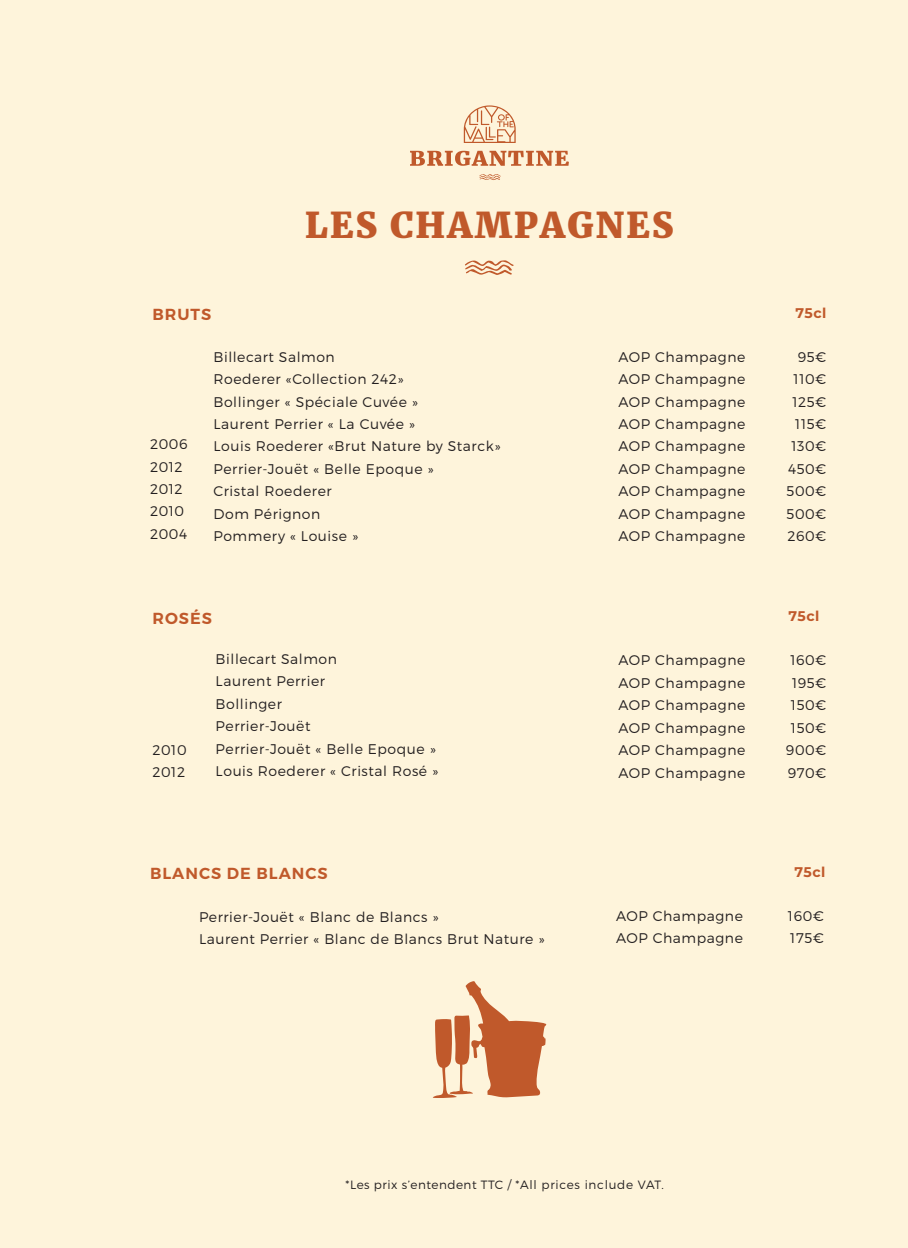
<style>
.page{position:relative;width:908px;height:1248px;background:#fff}
.page>*{position:absolute;margin:0;border:0;box-sizing:border-box;transform-origin:0 0}
.t1{font:800 35.2px "Merriweather";letter-spacing:.06em;color:#c0592b}
.t2{font:600 16px "Montserrat";letter-spacing:.06em;color:#c0592b}
.t3{font:300 14px "Montserrat";letter-spacing:.04em;color:#231f20}
.t4{font:700 14px "Montserrat";letter-spacing:.035em;color:#c0592b}
.t5{font:300 12px "Montserrat";letter-spacing:.04em;color:#231f20}
</style>
<div class="page">
<div style="left:0;top:0;width:907px;height:1247px;background:#fef4db"></div>
<svg style="left:465px;top:260px;width:48px;height:15px"></svg>
<svg style="left:433px;top:981px;width:113px;height:116px"></svg>
<svg style="left:479px;top:174px;width:21px;height:6px"></svg>
<svg style="left:410px;top:105px;width:158px;height:61px"></svg>
<p class="t2" style="left:152px;top:304px;width:60px">BRUTS</p>
<p class="t1" style="left:305px;top:203px;width:369px">LES CHAMPAGNES</p>
<p class="t3" style="left:150px;top:435px;width:39px">2006</p>
<p class="t3" style="left:150px;top:458px;width:34px">2012</p>
<p class="t3" style="left:150px;top:480px;width:34px">2012</p>
<p class="t3" style="left:150px;top:503px;width:36px">2010</p>
<p class="t3" style="left:150px;top:525px;width:39px">2004</p>
<p class="t3" style="left:213px;top:348px;width:123px">Billecart Salmon</p>
<p class="t3" style="left:213px;top:370px;width:192px">Roederer «Collection 242»</p>
<p class="t3" style="left:213px;top:393px;width:206px">Bollinger « Spéciale Cuvée »</p>
<p class="t3" style="left:213px;top:415px;width:203px">Laurent Perrier « La Cuvée »</p>
<p class="t3" style="left:213px;top:438px;width:288px">Louis Roederer «Brut Nature by Starck»</p>
<p class="t3" style="left:213px;top:460px;width:221px">Perrier-Jouët « Belle Epoque »</p>
<p class="t3" style="left:213px;top:483px;width:120px">Cristal Roederer</p>
<p class="t3" style="left:213px;top:505px;width:108px">Dom Pérignon</p>
<p class="t3" style="left:213px;top:527px;width:146px">Pommery « Louise »</p>
<p class="t2" style="left:152px;top:608px;width:61px">ROSÉS</p>
<p class="t3" style="left:152px;top:741px;width:36px">2010</p>
<p class="t3" style="left:152px;top:763px;width:34px">2012</p>
<p class="t3" style="left:215px;top:650px;width:123px">Billecart Salmon</p>
<p class="t3" style="left:215px;top:673px;width:111px">Laurent Perrier</p>
<p class="t3" style="left:215px;top:695px;width:68px">Bollinger</p>
<p class="t3" style="left:215px;top:717px;width:96px">Perrier-Jouët</p>
<p class="t3" style="left:215px;top:740px;width:221px">Perrier-Jouët « Belle Epoque »</p>
<p class="t3" style="left:215px;top:762px;width:224px">Louis Roederer « Cristal Rosé »</p>
<p class="t2" style="left:150px;top:863px;width:179px">BLANCS DE BLANCS</p>
<p class="t3" style="left:199px;top:908px;width:241px">Perrier-Jouët « Blanc de Blancs »</p>
<p class="t3" style="left:199px;top:930px;width:347px">Laurent Perrier « Blanc de Blancs Brut Nature »</p>
<p class="t3" style="left:618px;top:348px;width:128px">AOP Champagne</p>
<p class="t3" style="left:618px;top:370px;width:128px">AOP Champagne</p>
<p class="t3" style="left:618px;top:393px;width:128px">AOP Champagne</p>
<p class="t3" style="left:618px;top:415px;width:128px">AOP Champagne</p>
<p class="t3" style="left:618px;top:438px;width:128px">AOP Champagne</p>
<p class="t3" style="left:618px;top:460px;width:128px">AOP Champagne</p>
<p class="t3" style="left:618px;top:483px;width:128px">AOP Champagne</p>
<p class="t3" style="left:618px;top:505px;width:128px">AOP Champagne</p>
<p class="t3" style="left:618px;top:527px;width:128px">AOP Champagne</p>
<p class="t3" style="left:618px;top:651px;width:128px">AOP Champagne</p>
<p class="t3" style="left:618px;top:674px;width:128px">AOP Champagne</p>
<p class="t3" style="left:618px;top:696px;width:128px">AOP Champagne</p>
<p class="t3" style="left:618px;top:719px;width:128px">AOP Champagne</p>
<p class="t3" style="left:618px;top:741px;width:128px">AOP Champagne</p>
<p class="t3" style="left:618px;top:764px;width:128px">AOP Champagne</p>
<p class="t3" style="left:615px;top:907px;width:128px">AOP Champagne</p>
<p class="t3" style="left:615px;top:929px;width:128px">AOP Champagne</p>
<p class="t4" style="left:795px;top:303px;width:32px">75cl</p>
<p class="t3" style="left:797px;top:348px;width:30px">95€</p>
<p class="t3" style="left:793px;top:370px;width:34px">110€</p>
<p class="t3" style="left:792px;top:393px;width:36px">125€</p>
<p class="t3" style="left:795px;top:415px;width:33px">115€</p>
<p class="t3" style="left:791px;top:438px;width:36px">130€</p>
<p class="t3" style="left:787px;top:460px;width:40px">450€</p>
<p class="t3" style="left:786px;top:483px;width:41px">500€</p>
<p class="t3" style="left:786px;top:505px;width:41px">500€</p>
<p class="t3" style="left:787px;top:527px;width:40px">260€</p>
<p class="t4" style="left:788px;top:606px;width:32px">75cl</p>
<p class="t3" style="left:790px;top:651px;width:38px">160€</p>
<p class="t3" style="left:791px;top:674px;width:36px">195€</p>
<p class="t3" style="left:790px;top:696px;width:37px">150€</p>
<p class="t3" style="left:790px;top:719px;width:37px">150€</p>
<p class="t3" style="left:785px;top:741px;width:42px">900€</p>
<p class="t3" style="left:787px;top:764px;width:40px">970€</p>
<p class="t4" style="left:794px;top:862px;width:32px">75cl</p>
<p class="t3" style="left:787px;top:907px;width:38px">160€</p>
<p class="t3" style="left:789px;top:929px;width:35px">175€</p>
<p class="t5" style="left:345px;top:1176px;width:319px">*Les prix s’entendent TTC / *All prices include VAT.</p>
</div>
